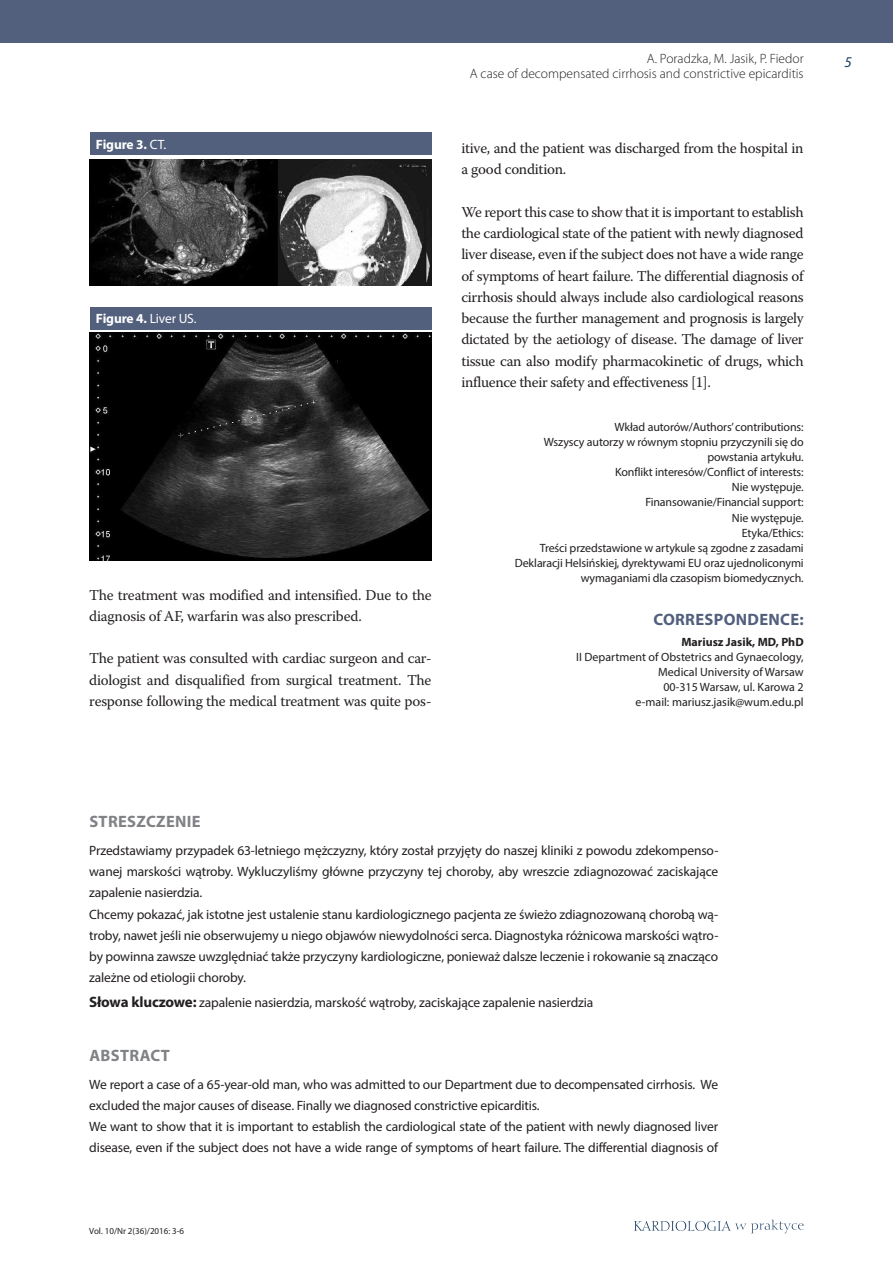
<style>
.page{position:relative;width:893px;height:1263px;background:#fff}
.page>*{position:absolute;margin:0;border:0;box-sizing:border-box;transform-origin:0 0}
.t1{font:700 16.5px "Myriad Pro";letter-spacing:.02em;color:#808285}
.t2{font:700 16.5px "Myriad Pro";letter-spacing:.02em;color:#525f7d}
.t3{font:15px/21.3px "Warnock Pro";letter-spacing:-.015em;color:#231f20}
.t4{font:italic 15px "Myriad Pro";color:#1b4064}
.t5{font:13.5px/21.3px "Myriad Pro";letter-spacing:-.01em;color:#231f20}
.t6{font:300 13.5px/15px "Myriad Pro";color:#231f20;text-align:right}
.t7{font:700 13.5px "Myriad Pro";letter-spacing:-.01em;color:#fff}
.t8{font:12px/15px "Myriad Pro";letter-spacing:-.01em;color:#231f20;text-align:right}
.t9{font:700 12px "Myriad Pro";color:#231f20}
.t10{font:9px "Myriad Pro";color:#231f20}
.s1{font-weight:400}
.s2{font-weight:700;font-size:15px}
</style>
<div class="page">
<svg style="left:634px;top:1220px;width:170px;height:13px"></svg>
<div style="left:0;top:0;width:893px;height:43px;background:#525f7d"></div>
<div style="left:90px;top:133px;width:342px;height:22px;background:#525f7d"></div>
<div style="left:90px;top:307px;width:342px;height:22px;background:#525f7d"></div>
<img style="left:89px;top:160px;width:343px;height:126px">
<img style="left:89px;top:333px;width:343px;height:227px">
<p class="t7" style="left:96px;top:135px;width:72px">FIGURE 3. <span class="s1">CT.</span></p>
<p class="t7" style="left:96px;top:310px;width:102px">FIGURE 4. <span class="s1">Liver US.</span></p>
<p class="t3" style="left:89px;top:584px;width:344px">The treatment was modified and intensified. Due to the diagnosis of AF, warfarin was also prescribed.</p>
<p class="t3" style="left:89px;top:647px;width:344px;text-align:justify">The patient was consulted with cardiac surgeon and car&shy;diologist and disqualified from surgical treatment. The response following the medical treatment was quite pos-</p>
<p class="t6" style="left:470px;top:51px;width:335px">A. Poradzka, M. Jasik, P. Fiedor<br>A case of decompensated cirrhosis and constrictive epicarditis</p>
<p class="t3" style="left:461px;top:137px;width:344px">itive, and the patient was discharged from the hospital in a good condition.</p>
<p class="t3" style="left:461px;top:201px;width:344px;text-align:justify">We report this case to show that it is important to establish the cardiological state of the patient with newly diagnosed liver disease, even if the subject does not have a wide range of symptoms of heart failure. The differential diagnosis of cirrhosis should always include also cardiological reasons because the further management and prognosis is largely dictated by the aetiology of disease. The damage of liver tissue can also modify pharmacokinetic of drugs, which influence their safety and effectiveness [1].</p>
<p class="t8" style="left:515px;top:420px;width:290px">Wkład autorów/Authors’ contributions:<br>Wszyscy autorzy w równym stopniu przyczynili się do powstania artykułu.<br>Konflikt interesów/Conflict of interests:<br>Nie występuje.<br>Finansowanie/Financial support:<br>Nie występuje.<br>Etyka/Ethics:<br>Treści przedstawione w artykule są zgodne z zasadami Deklaracji Helsińskiej, dyrektywami EU oraz ujednoliconymi wymaganiami dla czasopism biomedycznych.</p>
<p class="t2" style="left:653px;top:609px;width:152px">CORRESPONDENCE:</p>
<p class="t9" style="left:681px;top:634px;width:123px">MARIUSZ JASIK, MD, PHD</p>
<p class="t8" style="left:576px;top:649px;width:229px">II Department of Obstetrics and Gynaecology, Medical University of Warsaw<br>00-315 Warsaw, ul. Karowa 2<br>e-mail: mariusz.jasik@wum.edu.pl</p>
<p class="t4" style="left:845px;top:53px;width:9px">5</p>
<p class="t1" style="left:89px;top:811px;width:113px">STRESZCZENIE</p>
<p class="t5" style="left:89px;top:839px;width:631px">Przedstawiamy przypadek 63-letniego mężczyzny, który został przyjęty do naszej kliniki z powodu zdekompenso&shy;wanej marskości wątroby. Wykluczyliśmy główne przyczyny tej choroby, aby wreszcie zdiagnozować zaciskające zapalenie nasierdzia.<br>Chcemy pokazać, jak istotne jest ustalenie stanu kardiologicznego pacjenta ze świeżo zdiagnozowaną chorobą wą&shy;troby, nawet jeśli nie obserwujemy u niego objawów niewydolności serca. Diagnostyka różnicowa marskości wątro&shy;by powinna zawsze uwzględniać także przyczyny kardiologiczne, ponieważ dalsze leczenie i rokowanie są znacząco zależne od etiologii choroby.</p>
<p class="t5" style="left:89px;top:991px;width:506px"><span class="s2">SŁOWA KLUCZOWE:</span> zapalenie nasierdzia, marskość wątroby, zaciskające zapalenie nasierdzia</p>
<p class="t1" style="left:89px;top:1045px;width:82px">ABSTRACT</p>
<p class="t5" style="left:89px;top:1073px;width:630px">We report a case of a 65-year-old man, who was admitted to our Department due to decompensated cirrhosis. We excluded the major causes of disease. Finally we diagnosed constrictive epicarditis.<br>We want to show that it is important to establish the cardiological state of the patient with newly diagnosed liver disease, even if the subject does not have a wide range of symptoms of heart failure. The differential diagnosis of</p>
<p class="t10" style="left:89px;top:1225px;width:96px">Vol. 10/Nr 2(36)/2016: 3-6</p>
</div>
